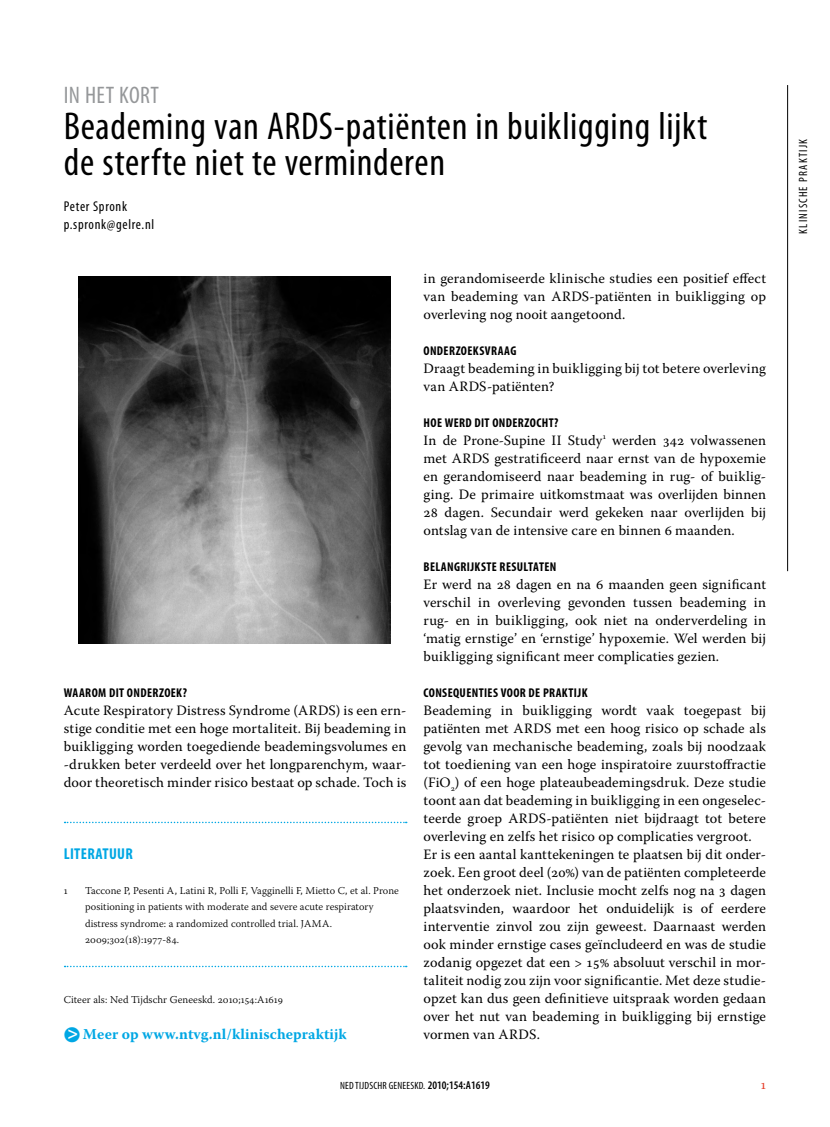
<style>
.page{position:relative;width:830px;height:1127px;background:#fff}
.page>*{position:absolute;margin:0;border:0;box-sizing:border-box;transform-origin:0 0}
.t1{font:condensed 39px/36px "Myriad Pro";letter-spacing:.015em;color:#000}
.t2{font:condensed 24px "Myriad Pro";color:#959799}
.t3{font:700 condensed 15.75px "Myriad Pro";letter-spacing:.02em;color:#00a7e4}
.t4{font:700 15px "Warnock Pro";letter-spacing:.005em;color:#00a7e4}
.t5{font:14.25px/18px "Warnock Pro";letter-spacing:.01em;color:#000;text-align:justify}
.t6{font:condensed 14.25px/18px "Myriad Pro";letter-spacing:.05em;color:#000}
.t7{font:13.5px "Warnock Pro";color:#e6402c}
.t8{font:700 condensed 12.75px "Myriad Pro";letter-spacing:.03em;color:#000}
.t9{font:condensed 12px "Myriad Pro";letter-spacing:.1em;color:#000}
.t10{font:300 10.5px/16.5px "Warnock Pro";letter-spacing:.005em;color:#000}
.t11{font:condensed 10.5px "Myriad Pro";letter-spacing:.02em;color:#000}
.s1{font-family:"Myriad Pro";font-stretch:condensed;font-size:18px;color:#fff}
.s2{font-weight:600;font-size:11.55px}
</style>
<div class="page">
<hr style="left:787px;top:85px;width:1px;height:486px;background:#000">
<svg style="left:65px;top:966px;width:341px;height:1px"></svg>
<svg style="left:65px;top:822px;width:341px;height:1px"></svg>
<img style="left:79px;top:276px;width:311px;height:367px">
<h2 class="t2" style="left:64px;top:82px;width:86px">In het kort</h2>
<h1 class="t1" style="left:64px;top:109px;width:644px">Beademing van ARDS-patiënten in buikligging lijkt de sterfte niet te verminderen</h1>
<p class="t6" style="left:64px;top:198px;width:92px">Peter Spronk p.spronk@gelre.nl</p>
<p class="t8" style="left:64px;top:686px;width:125px">WAAROM DIT ONDERZOEK?</p>
<p class="t5" style="left:64px;top:701px;width:344px">Acute Respiratory Distress Syndrome (ARDS) is een ern&shy;stige conditie met een hoge mortaliteit. Bij beademing in buikligging worden toegediende beademingsvolumes en -drukken beter verdeeld over het longparenchym, waar&shy;door theoretisch minder risico bestaat op schade. Toch is</p>
<p class="t3" style="left:64px;top:845px;width:71px">LITERATUUR</p>
<p class="t10" style="left:64px;top:882px;width:5px">1</p>
<p class="t10" style="left:85px;top:882px;width:315px">Taccone P, Pesenti A, Latini R, Polli F, Vagginelli F, Mietto C, et al. Prone positioning in patients with moderate and severe acute respiratory distress syndrome: a randomized controlled trial. JAMA.<br>2009;302(18):1977-84.</p>
<p class="t10" style="left:64px;top:991px;width:220px">Citeer als: Ned Tijdschr Geneeskd. 2010;154:A1619</p>
<p class="t4" style="left:64px;top:1025px;width:284px">●<span class="s1">&gt;</span> Meer op www.ntvg.nl/klinischepraktijk</p>
<p class="t5" style="left:423px;top:269px;width:344px">in gerandomiseerde klinische studies een positief effect van beademing van ARDS-patiënten in buikligging op overleving nog nooit aangetoond.</p>
<p class="t8" style="left:423px;top:344px;width:94px">ONDERZOEKSVRAAG</p>
<p class="t5" style="left:423px;top:359px;width:344px">Draagt beademing in buikligging bij tot betere overleving van ARDS-patiënten?</p>
<p class="t8" style="left:423px;top:416px;width:136px">HOE WERD DIT ONDERZOCHT?</p>
<p class="t5" style="left:423px;top:431px;width:344px">In de Prone-Supine II Study<sup>1</sup> werden 342 volwassenen met ARDS gestratificeerd naar ernst van de hypoxemie en gerandomiseerd naar beademing in rug- of buiklig&shy;ging. De primaire uitkomstmaat was overlijden binnen 28 dagen. Secundair werd gekeken naar overlijden bij ontslag van de intensive care en binnen 6 maanden.</p>
<p class="t8" style="left:423px;top:560px;width:134px">BELANGRIJKSTE RESULTATEN</p>
<p class="t5" style="left:423px;top:575px;width:344px">Er werd na 28 dagen en na 6 maanden geen significant verschil in overleving gevonden tussen beademing in rug- en in buikligging, ook niet na onderverdeling in ‘matig ernstige’ en ‘ernstige’ hypoxemie. Wel werden bij buikligging significant meer complicaties gezien.</p>
<p class="t8" style="left:423px;top:686px;width:165px">CONSEQUENTIES VOOR DE PRAKTIJK</p>
<p class="t5" style="left:423px;top:701px;width:344px;text-align:left">Beademing in buikligging wordt vaak toegepast bij patiënten met ARDS met een hoog risico op schade als gevolg van mechanische beademing, zoals bij noodzaak tot toediening van een hoge inspiratoire zuurstoffractie (FiO<sub>2</sub>) of een hoge plateaubeademingsdruk. Deze studie toont aan dat beademing in buikligging in een ongeselec&shy;teerde groep ARDS-patiënten niet bijdraagt tot betere overleving en zelfs het risico op complicaties vergroot.<br>Er is een aantal kanttekeningen te plaatsen bij dit onder&shy;zoek. Een groot deel (20%) van de patiënten completeerde het onderzoek niet. Inclusie mocht zelfs nog na 3 dagen plaatsvinden, waardoor het onduidelijk is of eerdere interventie zinvol zou zijn geweest. Daarnaast werden ook minder ernstige cases geïncludeerd en was de studie zodanig opgezet dat een &gt; 15% absoluut verschil in mor&shy;taliteit nodig zou zijn voor significantie. Met deze studie&shy;opzet kan dus geen definitieve uitspraak worden gedaan over het nut van beademing in buikligging bij ernstige vormen van ARDS.</p>
<p class="t11" style="left:340px;top:1080px;width:151px">NED TIJDSCHR GENEESKD. <span class="s2">2010;154:A1619</span></p>
<p class="t7" style="left:760px;top:1076px;width:7px">1</p>
<p class="t9" style="left:796px;top:234px;width:96px;rotate:-90deg">KLINISCHE PRAKTIJK</p>
</div>
